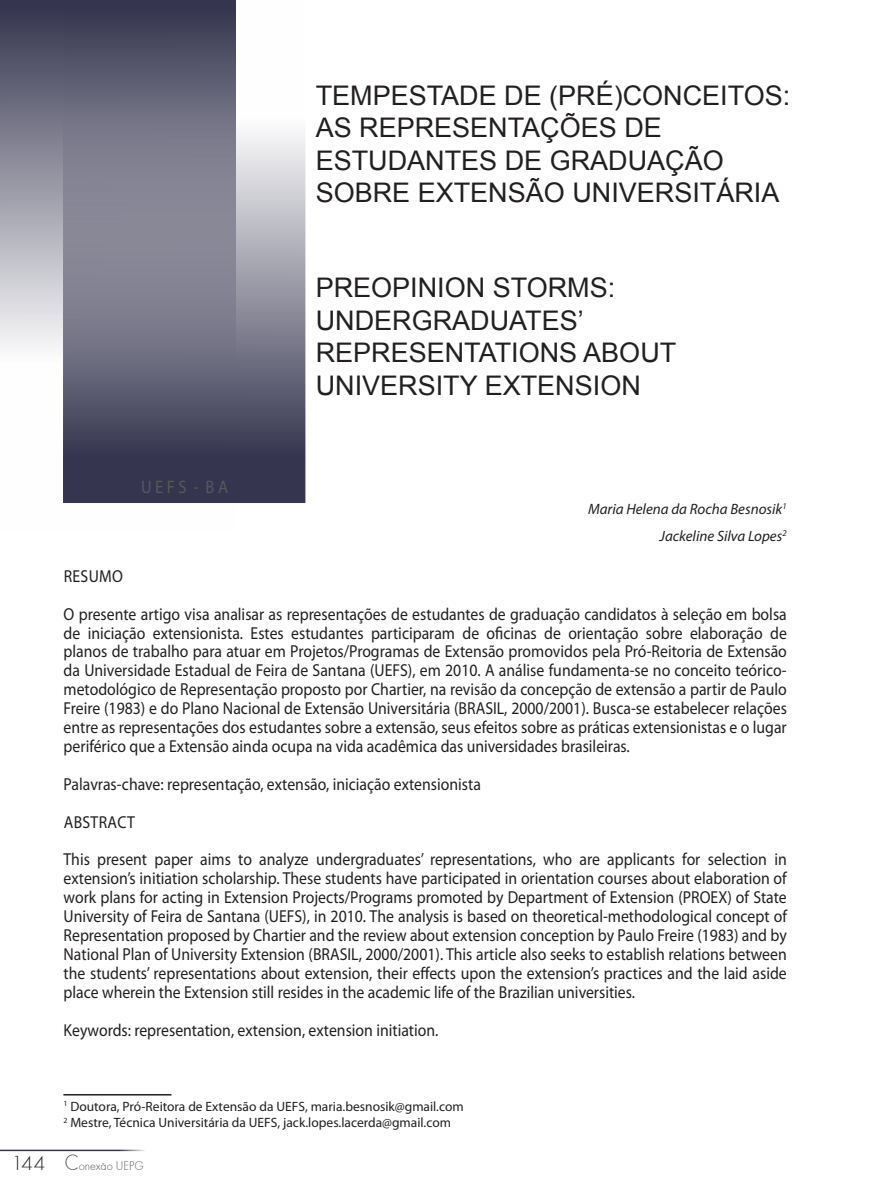
<style>
.page{position:relative;width:893px;height:1191px;background:#fff}
.page>*{position:absolute;margin:0;border:0;box-sizing:border-box;transform-origin:0 0}
.t1{font:27px/32.4px "Arial";color:#231f20}
.t2{font:18.15px "Myriad Pro";color:#57585a;scale:.91 1}
.t3{font:17.4px/18.9px "Myriad Pro";color:#231f20;scale:.91 1}
.t4{font:italic 15px/27px "Myriad Pro";color:#231f20;text-align:right}
.t5{font:13.5px/16.2px "Myriad Pro";color:#231f20}
.t6{font:13.2px "Futura TEE Ligh";color:#57585a;scale:.91 1}
.s1{font-size:21px;color:#231f20}
.s2{font-size:23.1px}
</style>
<div class="page">
<svg style="left:0;top:0;width:63px;height:348px;background:#9292a0"></svg>
<svg style="left:63px;top:0;width:242px;height:503px;background:#787889"></svg>
<hr style="left:0;top:1149px;width:149px;height:2px;background:#35354f">
<hr style="left:63px;top:1094px;width:108px;height:1px;background:#231f20">
<h1 class="t1" style="left:316px;top:79px;width:476px">TEMPESTADE DE (PRÉ)CONCEITOS:<br>AS REPRESENTAÇÕES DE<br>ESTUDANTES DE GRADUAÇÃO<br>SOBRE EXTENSÃO UNIVERSITÁRIA</h1>
<p class="t2" style="left:141px;top:476px;width:97px">U E F S - B A</p>
<h1 class="t1" style="left:316px;top:272px;width:362px">PREOPINION STORMS:<br>UNDERGRADUATES’<br>REPRESENTATIONS ABOUT<br>UNIVERSITY EXTENSION</h1>
<p class="t4" style="left:588px;top:495px;width:200px">Maria Helena da Rocha Besnosik<sup>1<br></sup>Jackeline Silva Lopes<sup>2</sup></p>
<p class="t3" style="left:64px;top:557px;width:796px;line-height:37.8px;text-indent:49px">o<br>O presente artigo visa analisar as representações de estudantes de graduação candidatos à seleção em bolsa</p>
<p class="t3" style="left:64px;top:623px;width:796px;text-align:justify">de iniciação extensionista. Estes estudantes participaram de oficinas de orientação sobre elaboração de planos de trabalho para atuar em Projetos/Programas de Extensão promovidos pela Pró-Reitoria de Extensão da Universidade Estadual de Feira de Santana (UEFS), em 2010. A análise fundamenta-se no conceito teórico&shy;metodológico de Representação proposto por Chartier, na revisão da concepção de extensão a partir de Paulo Freire (1983) e do Plano Nacional de Extensão Universitária (BRASIL, 2000/2001). Busca-se estabelecer relações entre as representações dos estudantes sobre a extensão, seus efeitos sobre as práticas extensionistas e o lugar periférico que a Extensão ainda ocupa na vida acadêmica das universidades brasileiras.</p>
<p class="t3" style="left:64px;top:764px;width:796px;line-height:37.8px">Palavras-chave: representação, extensão, iniciação extensionista<br>Abstract<br>This present paper aims to analyze undergraduates’ representations, who are applicants for selection in</p>
<p class="t3" style="left:64px;top:868px;width:796px;text-align:justify">extension’s initiation scholarship. These students have participated in orientation courses about elaboration of work plans for acting in Extension Projects/Programs promoted by Department of Extension (PROEX) of State University of Feira de Santana (UEFS), in 2010. The analysis is based on theoretical-methodological concept of Representation proposed by Chartier and the review about extension conception by Paulo Freire (1983) and by National Plan of University Extension (BRASIL, 2000/2001). This article also seeks to establish relations between the students’ representations about extension, their effects upon the extension’s practices and the laid aside place wherein the Extension still resides in the academic life of the Brazilian universities.</p>
<p class="t3" style="left:64px;top:1020px;width:413px">Keywords: representation, extension, extension initiation.</p>
<p class="t3" style="left:64px;top:566px;width:21px">Resum</p>
<p class="t5" style="left:63px;top:1098px;width:402px"><sup>1</sup> Doutora, Pró-Reitora de Extensão da UEFS, maria.besnosik@gmail.com<br><sup>2</sup> Mestre, Técnica Universitária da UEFS, jack.lopes.lacerda@gmail.com</p>
<p class="t6" style="left:12px;top:1158px;width:147px"><span class="s1">144</span> <span class="s2">C</span>onexao UEPG</p>
<p class="t6" style="left:102px;top:1154px;width:4px">-</p>
</div>
